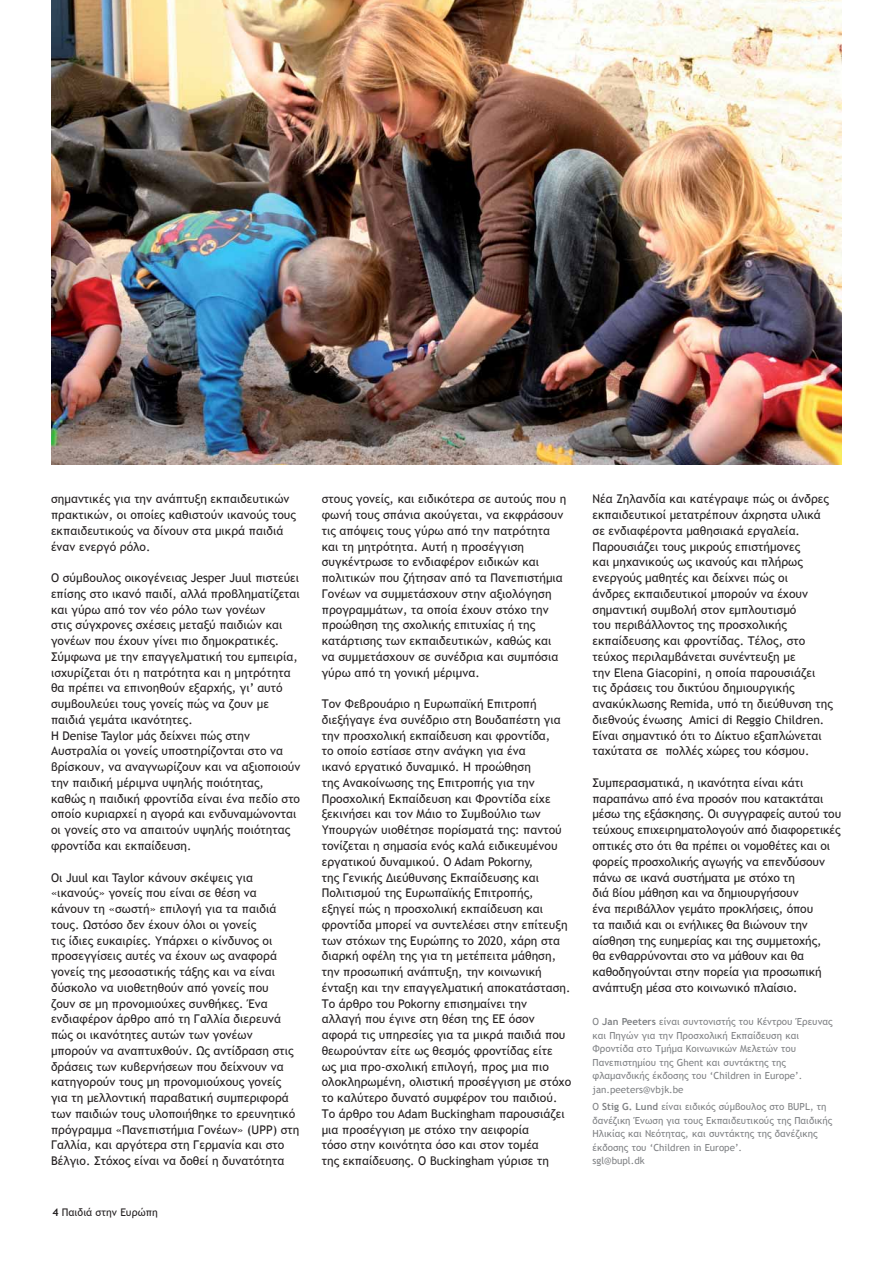
<style>
.page{position:relative;width:893px;height:1263px;background:#fff}
.page>*{position:absolute;margin:0;border:0;box-sizing:border-box;transform-origin:0 0}
.t1{font:12px/15.8px "Trebuchet MS";color:#231f20}
.t2{font:10.5px "Trebuchet MS";color:#231f20}
.t3{font:9.75px/13.5px "Trebuchet MS";color:#808285}
.s1{font-weight:700}
</style>
<div class="page">
<img style="left:51px;top:0;width:790px;height:465px">
<p class="t1" style="left:51px;top:491px;width:247px">σημαντικές για την ανάπτυξη εκπαιδευτικών πρακτικών, οι οποίες καθιστούν ικανούς τους εκπαιδευτικούς να δίνουν στα μικρά παιδιά έναν ενεργό ρόλο.</p>
<p class="t1" style="left:51px;top:570px;width:251px">Ο σύμβουλος οικογένειας Jesper Juul πιστεύει επίσης στο ικανό παιδί, αλλά προβληματίζεται και γύρω από τον νέο ρόλο των γονέων<br>στις σύγχρονες σχέσεις μεταξύ παιδιών και γονέων που έχουν γίνει πιο δημοκρατικές.<br>Σύμφωνα με την επαγγελματική του εμπειρία, ισχυρίζεται ότι η πατρότητα και η μητρότητα θα πρέπει να επινοηθούν εξαρχής, γι’ αυτό συμβουλεύει τους γονείς πώς να ζουν με παιδιά γεμάτα ικανότητες.<br>Η Denise Taylor μάς δείχνει πώς στην Αυστραλία οι γονείς υποστηρίζονται στο να βρίσκουν, να αναγνωρίζουν και να αξιοποιούν την παιδική μέριμνα υψηλής ποιότητας, καθώς η παιδική φροντίδα είναι ένα πεδίο στο οποίο κυριαρχεί η αγορά και ενδυναμώνονται οι γονείς στο να απαιτούν υψηλής ποιότητας φροντίδα και εκπαίδευση.</p>
<p class="t1" style="left:51px;top:869px;width:250px">Οι Juul και Taylor κάνουν σκέψεις για «ικανούς» γονείς που είναι σε θέση να<br>κάνουν τη «σωστή» επιλογή για τα παιδιά τους. Ωστόσο δεν έχουν όλοι οι γονείς<br>τις ίδιες ευκαιρίες. Υπάρχει ο κίνδυνος οι προσεγγίσεις αυτές να έχουν ως αναφορά γονείς της μεσοαστικής τάξης και να είναι δύσκολο να υιοθετηθούν από γονείς που<br>ζουν σε μη προνομιούχες συνθήκες. Ένα ενδιαφέρον άρθρο από τη Γαλλία διερευνά πώς οι ικανότητες αυτών των γονέων μπορούν να αναπτυχθούν. Ως αντίδραση στις δράσεις των κυβερνήσεων που δείχνουν να κατηγορούν τους μη προνομιούχους γονείς για τη μελλοντική παραβατική συμπεριφορά των παιδιών τους υλοποιήθηκε το ερευνητικό πρόγραμμα «Πανεπιστήμια Γονέων» (UPP) στη Γαλλία, και αργότερα στη Γερμανία και στο Βέλγιο. Στόχος είναι να δοθεί η δυνατότητα</p>
<p class="t2" style="left:53px;top:1206px;width:107px"><span class="s1">4</span> Παιδιά στην Ευρώπη</p>
<p class="t1" style="left:322px;top:491px;width:246px">στους γονείς, και ειδικότερα σε αυτούς που η φωνή τους σπάνια ακούγεται, να εκφράσουν τις απόψεις τους γύρω από την πατρότητα και τη μητρότητα. Αυτή η προσέγγιση συγκέντρωσε το ενδιαφέρον ειδικών και πολιτικών που ζήτησαν από τα Πανεπιστήμια Γονέων να συμμετάσχουν στην αξιολόγηση προγραμμάτων, τα οποία έχουν στόχο την προώθηση της σχολικής επιτυχίας ή της κατάρτισης των εκπαιδευτικών, καθώς και να συμμετάσχουν σε συνέδρια και συμπόσια γύρω από τη γονική μέριμνα.</p>
<p class="t1" style="left:322px;top:696px;width:251px">Τον Φεβρουάριο η Ευρωπαϊκή Επιτροπή διεξήγαγε ένα συνέδριο στη Βουδαπέστη για την προσχολική εκπαίδευση και φροντίδα,<br>το οποίο εστίασε στην ανάγκη για ένα<br>ικανό εργατικό δυναμικό. Η προώθηση<br>της Ανακοίνωσης της Επιτροπής για την Προσχολική Εκπαίδευση και Φροντίδα είχε ξεκινήσει και τον Μάιο το Συμβούλιο των Υπουργών υιοθέτησε πορίσματά της: παντού τονίζεται η σημασία ενός καλά ειδικευμένου εργατικού δυναμικού. Ο Adam Pokorny,<br>της Γενικής Διεύθυνσης Εκπαίδευσης και Πολιτισμού της Ευρωπαϊκής Επιτροπής,<br>εξηγεί πώς η προσχολική εκπαίδευση και φροντίδα μπορεί να συντελέσει στην επίτευξη των στόχων της Ευρώπης το 2020, χάρη στα διαρκή οφέλη της για τη μετέπειτα μάθηση, την προσωπική ανάπτυξη, την κοινωνική ένταξη και την επαγγελματική αποκατάσταση.<br>Το άρθρο του Pokorny επισημαίνει την<br>αλλαγή που έγινε στη θέση της ΕΕ όσον αφορά τις υπηρεσίες για τα μικρά παιδιά που θεωρούνταν είτε ως θεσμός φροντίδας είτε<br>ως μια προ-σχολική επιλογή, προς μια πιο ολοκληρωμένη, ολιστική προσέγγιση με στόχο το καλύτερο δυνατό συμφέρον του παιδιού.<br>Το άρθρο του Adam Buckingham παρουσιάζει μια προσέγγιση με στόχο την αειφορία<br>τόσο στην κοινότητα όσο και στον τομέα<br>της εκπαίδευσης. Ο Buckingham γύρισε τη</p>
<p class="t1" style="left:592px;top:491px;width:242px">Νέα Ζηλανδία και κατέγραψε πώς οι άνδρες εκπαιδευτικοί μετατρέπουν άχρηστα υλικά σε ενδιαφέροντα μαθησιακά εργαλεία.<br>Παρουσιάζει τους μικρούς επιστήμονες<br>και μηχανικούς ως ικανούς και πλήρως ενεργούς μαθητές και δείχνει πώς οι<br>άνδρες εκπαιδευτικοί μπορούν να έχουν σημαντική συμβολή στον εμπλουτισμό<br>του περιβάλλοντος της προσχολικής εκπαίδευσης και φροντίδας. Τέλος, στο τεύχος περιλαμβάνεται συνέντευξη με<br>την Elena Giacopini, η οποία παρουσιάζει<br>τις δράσεις του δικτύου δημιουργικής ανακύκλωσης Remida, υπό τη διεύθυνση της διεθνούς ένωσης Amici di Reggio Children.<br>Είναι σημαντικό ότι το Δίκτυο εξαπλώνεται ταχύτατα σε πολλές χώρες του κόσμου.</p>
<p class="t1" style="left:592px;top:775px;width:250px">Συμπερασματικά, η ικανότητα είναι κάτι παραπάνω από ένα προσόν που κατακτάται μέσω της εξάσκησης. Οι συγγραφείς αυτού του τεύχους επιχειρηματολογούν από διαφορετικές οπτικές στο ότι θα πρέπει οι νομοθέτες και οι φορείς προσχολικής αγωγής να επενδύσουν πάνω σε ικανά συστήματα με στόχο τη<br>διά βίου μάθηση και να δημιουργήσουν<br>ένα περιβάλλον γεμάτο προκλήσεις, όπου<br>τα παιδιά και οι ενήλικες θα βιώνουν την αίσθηση της ευημερίας και της συμμετοχής,<br>θα ενθαρρύνονται στο να μάθουν και θα καθοδηγούνται στην πορεία για προσωπική ανάπτυξη μέσα στο κοινωνικό πλαίσιο.</p>
<p class="t3" style="left:592px;top:1015px;width:242px">Ο <span class="s1">Jan Peeters</span> είναι συντονιστής του Κέντρου Έρευνας και Πηγών για την Προσχολική Εκπαίδευση και Φροντίδα στο Τμήμα Κοινωνικών Μελετών του Πανεπιστημίου της Ghent και συντάκτης της φλαμανδικής έκδοσης του ‘Children in Europe’. jan.peeters@vbjk.be</p>
<p class="t3" style="left:592px;top:1100px;width:241px">Ο <span class="s1">Stig G. Lund</span> είναι ειδικός σύμβουλος στο BUPL, τη δανέζικη Ένωση για τους Εκπαιδευτικούς της Παιδικής Ηλικίας και Νεότητας, και συντάκτης της δανέζικης έκδοσης του ‘Children in Europe’.<br>sgl@bupl.dk</p>
</div>
